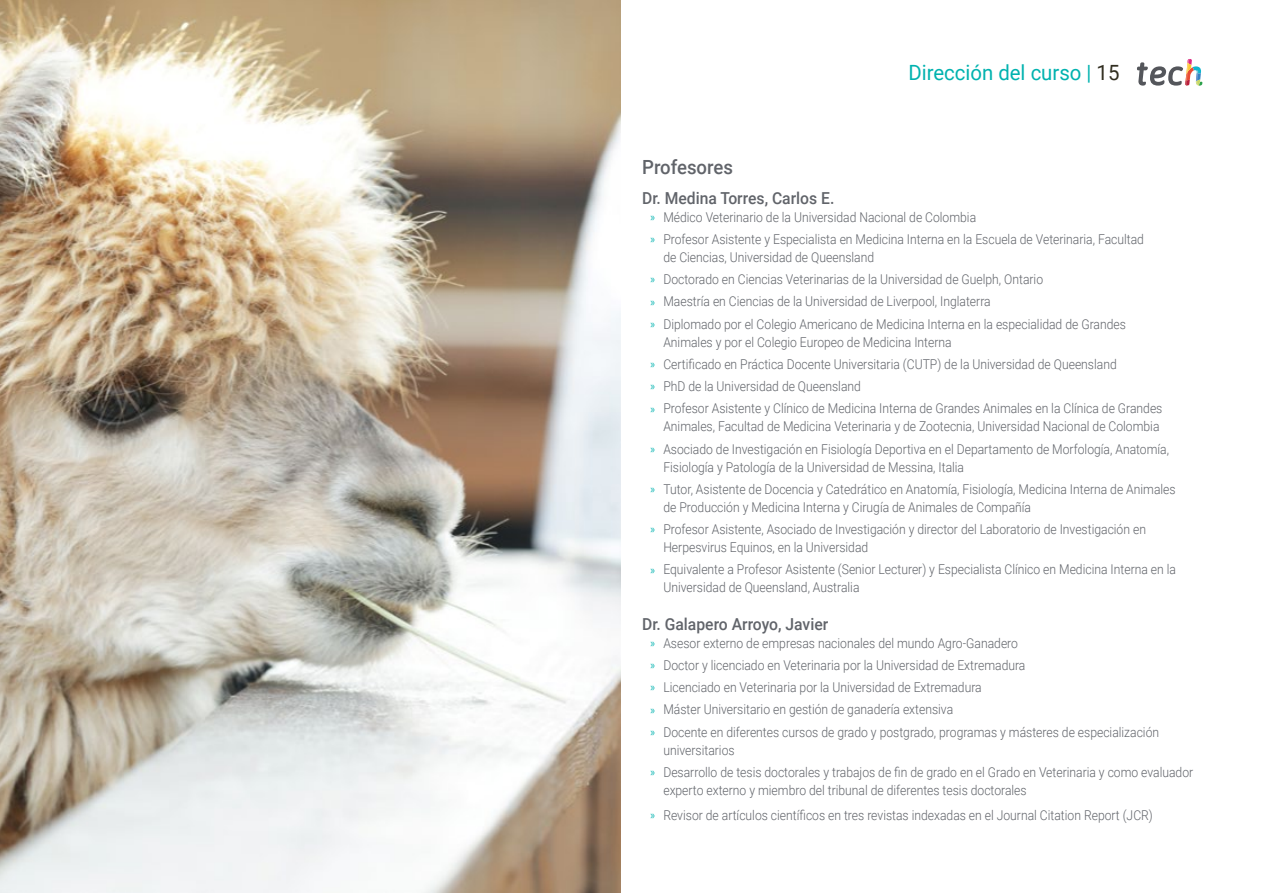
<style>
.page{position:relative;width:1263px;height:893px;background:#fff}
.page>*{position:absolute;margin:0;border:0;box-sizing:border-box;transform-origin:0 0}
.t1{font:21px "Roboto";color:#00b2af}
.t2{font:500 19.5px "Roboto";color:#61646a;scale:.95 1}
.t3{font:500 16.5px "Roboto";color:#61646a;scale:.95 1}
.t4{font:300 13.5px/22.2px "Roboto";color:#61646a;scale:.9 1}
.s1{color:#312e20}
.s2{font-family:"Myriad Pro";font-weight:400;font-size:12px;color:#00b2af}
</style>
<div class="page">
<svg style="left:1137px;top:59px;width:65px;height:27px"></svg>
<img style="left:0;top:0;width:621px;height:893px">
<h1 class="t1" style="left:908px;top:57px;width:213px">Dirección del curso | <span class="s1">15</span></h1>
<h2 class="t2" style="left:642px;top:154px;width:97px">Profesores</h2>
<p class="t3" style="left:642px;top:186px;width:204px">Dr. Medina Torres, Carlos E.</p>
<p class="t4" style="left:651px;top:205px;width:550px"><span class="s2">»</span> Médico Veterinario de la Universidad Nacional de Colombia<br><span class="s2">»</span> Profesor Asistente y Especialista en Medicina Interna en la Escuela de Veterinaria, Facultad</p>
<p class="t4" style="left:651px;top:245px;width:529px;text-indent:13px">de Ciencias, Universidad de Queensland<br><span class="s2">»</span> Doctorado en Ciencias Veterinarias de la Universidad de Guelph, Ontario<br><span class="s2">»</span> Maestría en Ciencias de la Universidad de Liverpool, Inglaterra<br><span class="s2">»</span> Diplomado por el Colegio Americano de Medicina Interna en la especialidad de Grandes</p>
<p class="t4" style="left:651px;top:330px;width:570px;text-indent:13px">Animales y por el Colegio Europeo de Medicina Interna<br><span class="s2">»</span> Certificado en Práctica Docente Universitaria (CUTP) de la Universidad de Queensland<br><span class="s2">»</span> PhD de la Universidad de Queensland<br><span class="s2">»</span> Profesor Asistente y Clínico de Medicina Interna de Grandes Animales en la Clínica de Grandes</p>
<p class="t4" style="left:651px;top:415px;width:577px;text-align:center">Animales, Facultad de Medicina Veterinaria y de Zootecnia, Universidad Nacional de Colombia<br><span class="s2">»</span> Asociado de Investigación en Fisiología Deportiva en el Departamento de Morfología, Anatomía,</p>
<p class="t4" style="left:651px;top:455px;width:585px;text-indent:13px">Fisiología y Patología de la Universidad de Messina, Italia<br><span class="s2">»</span> Tutor, Asistente de Docencia y Catedrático en Anatomía, Fisiología, Medicina Interna de Animales</p>
<p class="t4" style="left:651px;top:495px;width:552px;text-indent:13px">de Producción y Medicina Interna y Cirugía de Animales de Compañía<br><span class="s2">»</span> Profesor Asistente, Asociado de Investigación y director del Laboratorio de Investigación en</p>
<p class="t4" style="left:651px;top:536px;width:585px;text-indent:13px">Herpesvirus Equinos, en la Universidad<br><span class="s2">»</span> Equivalente a Profesor Asistente (Senior Lecturer) y Especialista Clínico en Medicina Interna en la</p>
<p class="t4" style="left:663px;top:576px;width:219px">Universidad de Queensland, Australia</p>
<p class="t3" style="left:642px;top:612px;width:197px">Dr. Galapero Arroyo, Javier</p>
<p class="t4" style="left:651px;top:631px;width:566px"><span class="s2">»</span> Asesor externo de empresas nacionales del mundo Agro-Ganadero<br><span class="s2">»</span> Doctor y licenciado en Veterinaria por la Universidad de Extremadura<br><span class="s2">»</span> Licenciado en Veterinaria por la Universidad de Extremadura<br><span class="s2">»</span> Máster Universitario en gestión de ganadería extensiva<br><span class="s2">»</span> Docente en diferentes cursos de grado y postgrado, programas y másteres de especialización</p>
<p class="t4" style="left:651px;top:738px;width:604px;text-indent:13px">universitarios<br><span class="s2">»</span> Desarrollo de tesis doctorales y trabajos de fin de grado en el Grado en Veterinaria y como evaluador</p>
<p class="t4" style="left:651px;top:777px;width:560px;line-height:25.2px;text-indent:13px">experto externo y miembro del tribunal de diferentes tesis doctorales<br><span class="s2">»</span> Revisor de artículos científicos en tres revistas indexadas en el Journal Citation Report (JCR)</p>
</div>
